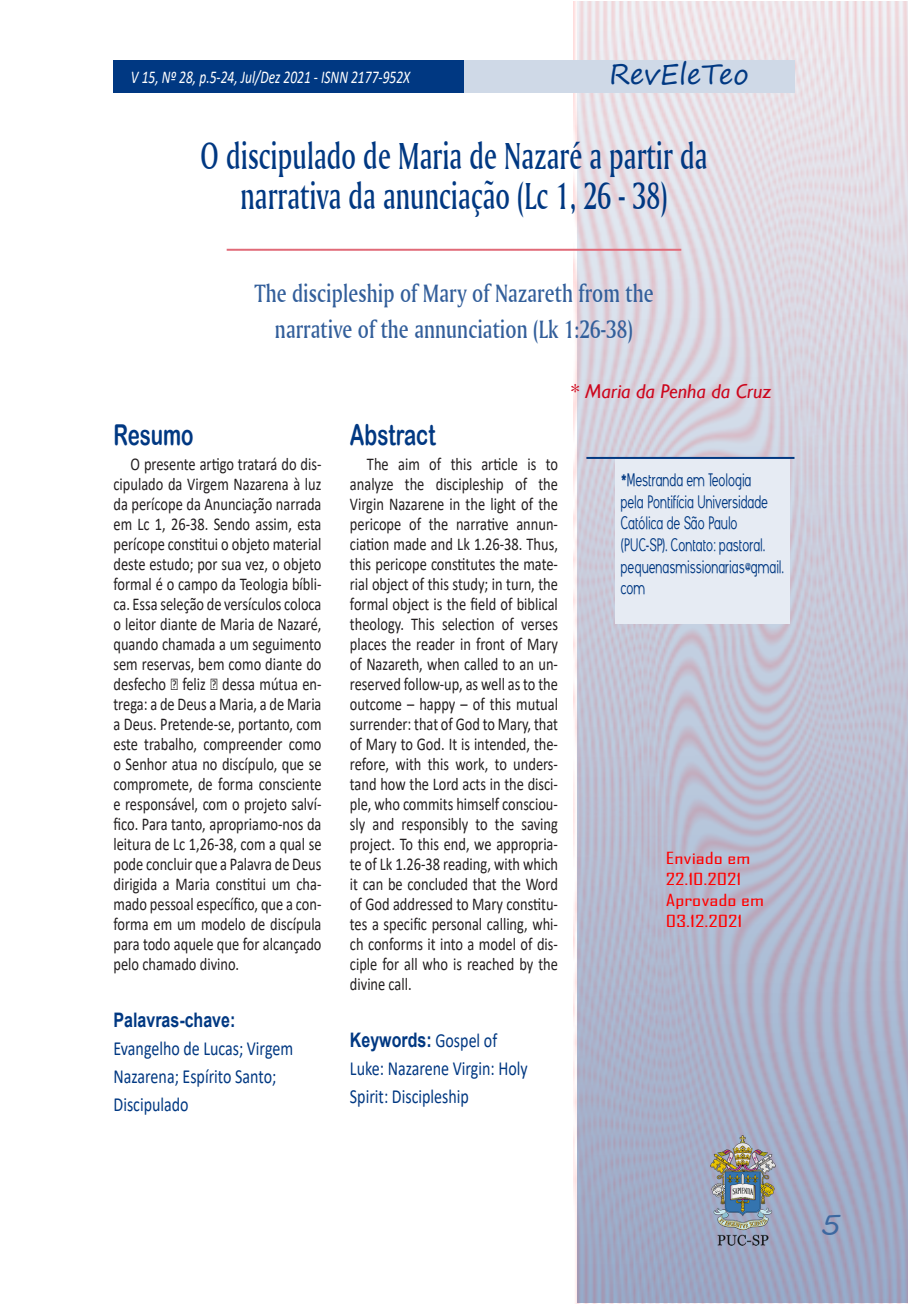
<style>
.page{position:relative;width:908px;height:1304px;background:#fff}
.page>*{position:absolute;margin:0;border:0;box-sizing:border-box;transform-origin:0 0}
.t1{font:39.6px/40px "Amerigo BT Medium A";letter-spacing:.005em;color:#003882;text-align:center;scale:.68 1}
.t2{font:28.8px "Arial Rounded MT Bold";color:#003882;scale:.71 1}
.t3{font:28px "Segoe Print";color:#003882}
.t4{font:28px "MV Boli";color:#3d68a0}
.t5{font:26.4px/36px "Amerigo BT Medium A";letter-spacing:.005em;color:#335f9b;text-align:center;scale:.78 1}
.t6{font:20px/28px "Calibri";color:#003882;scale:.8 1}
.t7{font:700 20px "Arial";color:#003882;scale:.8 1}
.t8{font:italic 20px "Gill Sans";color:#cd071e}
.t9{font:18px/20px "Calibri";color:#231f20;text-align:justify;scale:.8 1}
.t10{font:18px/21.6px "Angostura";color:#003882;scale:.9 1}
.t11{font:italic 18px "Calibri";color:#fff;scale:.75 1}
.t12{font:16px/21px "Agency FB";color:#f00;scale:1.49 1}
.s1{font-family:"Calibri";font-weight:400}
</style>
<div class="page">
<img style="left:573px;top:1px;width:334px;height:1303px">
<img style="left:706px;top:1134px;width:71px;height:113px">
<div style="left:463px;top:60px;width:331px;height:33px;background:#cfd9e7"></div>
<div style="left:113px;top:60px;width:350px;height:33px;background:#003882"></div>
<svg style="left:227px;top:248px;width:454px;height:3px"></svg>
<div style="left:614px;top:459px;width:175px;height:165px;background:#e6ebf3"></div>
<hr style="left:586px;top:457px;width:208px;height:2px;background:#003882">
<p class="t11" style="left:131px;top:65px;width:374px">V 15, Nº 28, p.5-24, Jul/Dez 2021 - ISNN 2177-952X</p>
<h3 class="t3" style="left:609px;top:49px;width:141px">RevEleTeo</h3>
<h1 class="t1" style="left:200px;top:135px;width:746px">O discipulado de Maria de Nazaré a partir da narrativa da anunciação (Lc 1, 26 - 38)</h1>
<h3 class="t5" style="left:254px;top:274px;width:513px">The discipleship of Mary of Nazareth from the narrative of the annunciation (Lk 1:26-38)</h3>
<p class="t8" style="left:570px;top:379px;width:203px">* Maria da Penha da Cruz</p>
<h2 class="t2" style="left:113px;top:417px;width:114px">Resumo</h2>
<p class="t9" style="left:113px;top:454px;width:261px;text-indent:17px">O presente artigo tratará do dis&shy;cipulado da Virgem Nazarena à luz da perícope da Anunciação narrada em Lc 1, 26-38. Sendo assim, esta perícope constitui o objeto material deste estudo; por sua vez, o objeto formal é o campo da Teologia bíbli&shy;ca. Essa seleção de versículos coloca o leitor diante de Maria de Nazaré, quando chamada a um seguimento sem reservas, bem como diante do desfecho feliz dessa mútua en&shy;trega: a de Deus a Maria, a de Maria a Deus. Pretende-se, portanto, com este trabalho, compreender como o Senhor atua no discípulo, que se compromete, de forma consciente e responsável, com o projeto salví&shy;fico. Para tanto, apropriamo-nos da leitura de Lc 1,26-38, com a qual se pode concluir que a Palavra de Deus dirigida a Maria constitui um cha&shy;mado pessoal específico, que a con&shy;forma em um modelo de discípula para todo aquele que for alcançado pelo chamado divino.</p>
<p class="t7" style="left:113px;top:1006px;width:154px">Palavras-chave:</p>
<p class="t6" style="left:113px;top:1034px;width:226px">Evangelho de Lucas; Virgem<br>Nazarena; Espírito Santo;<br>Discipulado</p>
<h2 class="t2" style="left:350px;top:417px;width:122px">Abstract</h2>
<p class="t9" style="left:350px;top:454px;width:261px;text-indent:17px">The aim of this article is to analyze the discipleship of the Virgin Nazarene in the light of the pericope of the narrative annun&shy;ciation made and Lk 1.26-38. Thus, this pericope constitutes the mate&shy;rial object of this study; in turn, the formal object is the field of biblical theology. This selection of verses places the reader in front of Mary of Nazareth, when called to an un&shy;reserved follow-up, as well as to the outcome – happy – of this mutual surrender: that of God to Mary, that of Mary to God. It is intended, the&shy;refore, with this work, to unders&shy;tand how the Lord acts in the disci&shy;ple, who commits himself consciou&shy;sly and responsibly to the saving project. To this end, we appropria&shy;te of Lk 1.26-38 reading, with which it can be concluded that the Word of God addressed to Mary constitu&shy;tes a specific personal calling, whi&shy;ch conforms it into a model of dis&shy;ciple for all who is reached by the divine call.</p>
<p class="t7" style="left:350px;top:1026px;width:185px">Keywords: <span class="s1">Gospel of</span></p>
<p class="t6" style="left:350px;top:1054px;width:224px">Luke: Nazarene Virgin: Holy<br>Spirit: Discipleship</p>
<p class="t10" style="left:620px;top:469px;width:183px">*Mestranda em Teologia<br>pela Pontifícia Universidade<br>Católica de São Paulo (PUC-SP). Contato: pastoral. pequenasmissionarias@gmail. com</p>
<p class="t12" style="left:665px;top:847px;width:67px">Enviado em<br>22.10.2021<br>Aprovado em<br>03.12.2021</p>
<h3 class="t4" style="left:820px;top:1206px;width:20px">5</h3>
</div>
